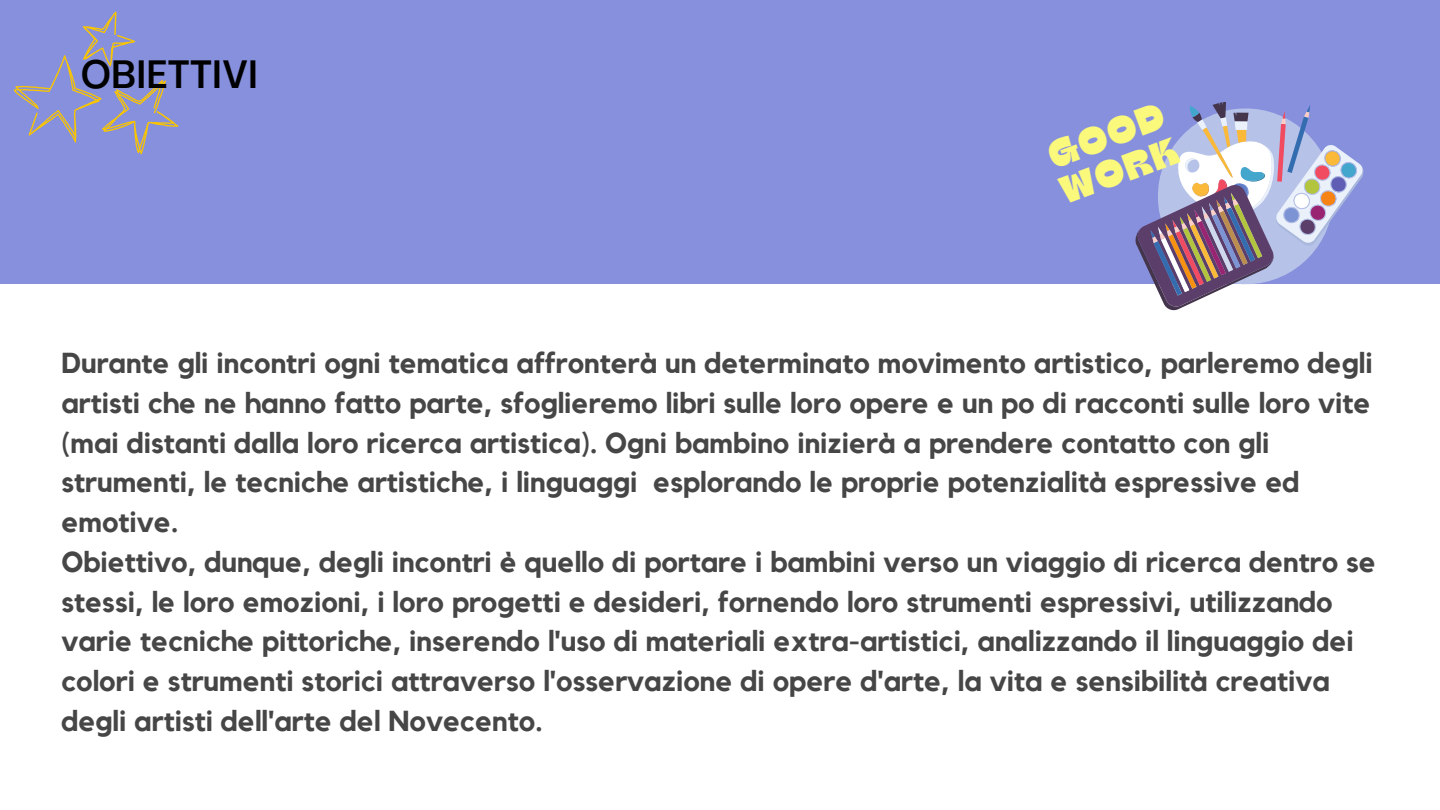
<style>
.page{position:relative;width:1440px;height:810px;background:#fff}
.page>*{position:absolute;margin:0;border:0;box-sizing:border-box;transform-origin:0 0}
.t1{font:500 condensed 39px "Agrandir";letter-spacing:.025em;color:#000}
.t2{font:38px "Gulfs Display";color:#faf97c}
.t3{font:700 28.8px/39.8px "Kollektif";color:#464646}
</style>
<div class="page">
<div style="left:0;top:0;width:1440px;height:284px;background:#8790dd"></div>
<svg style="left:13px;top:11px;width:166px;height:144px"></svg>
<svg style="left:1135px;top:102px;width:229px;height:209px"></svg>
<p class="t1" style="left:81px;top:59px;width:178px">OBIETTIVI</p>
<p class="t2" style="left:1041px;top:133px;width:123px;rotate:-20deg">GOOD</p>
<p class="t2" style="left:1053px;top:168px;width:124px;rotate:-20deg">WORK</p>
<p class="t3" style="left:61px;top:344px;width:1313px">Durante gli incontri ogni tematica affronterà un determinato movimento artistico, parleremo degli artisti che ne hanno fatto parte, sfoglieremo libri sulle loro opere e un po di racconti sulle loro vite (mai distanti dalla loro ricerca artistica). Ogni bambino inizierà a prendere contatto con gli strumenti, le tecniche artistiche, i linguaggi esplorando le proprie potenzialità espressive ed emotive.</p>
<p class="t3" style="left:61px;top:543px;width:1316px">Obiettivo, dunque, degli incontri è quello di portare i bambini verso un viaggio di ricerca dentro se stessi, le loro emozioni, i loro progetti e desideri, fornendo loro strumenti espressivi, utilizzando varie tecniche pittoriche, inserendo l'uso di materiali extra-artistici, analizzando il linguaggio dei colori e strumenti storici attraverso l'osservazione di opere d'arte, la vita e sensibilità creativa degli artisti dell'arte del Novecento.</p>
</div>
